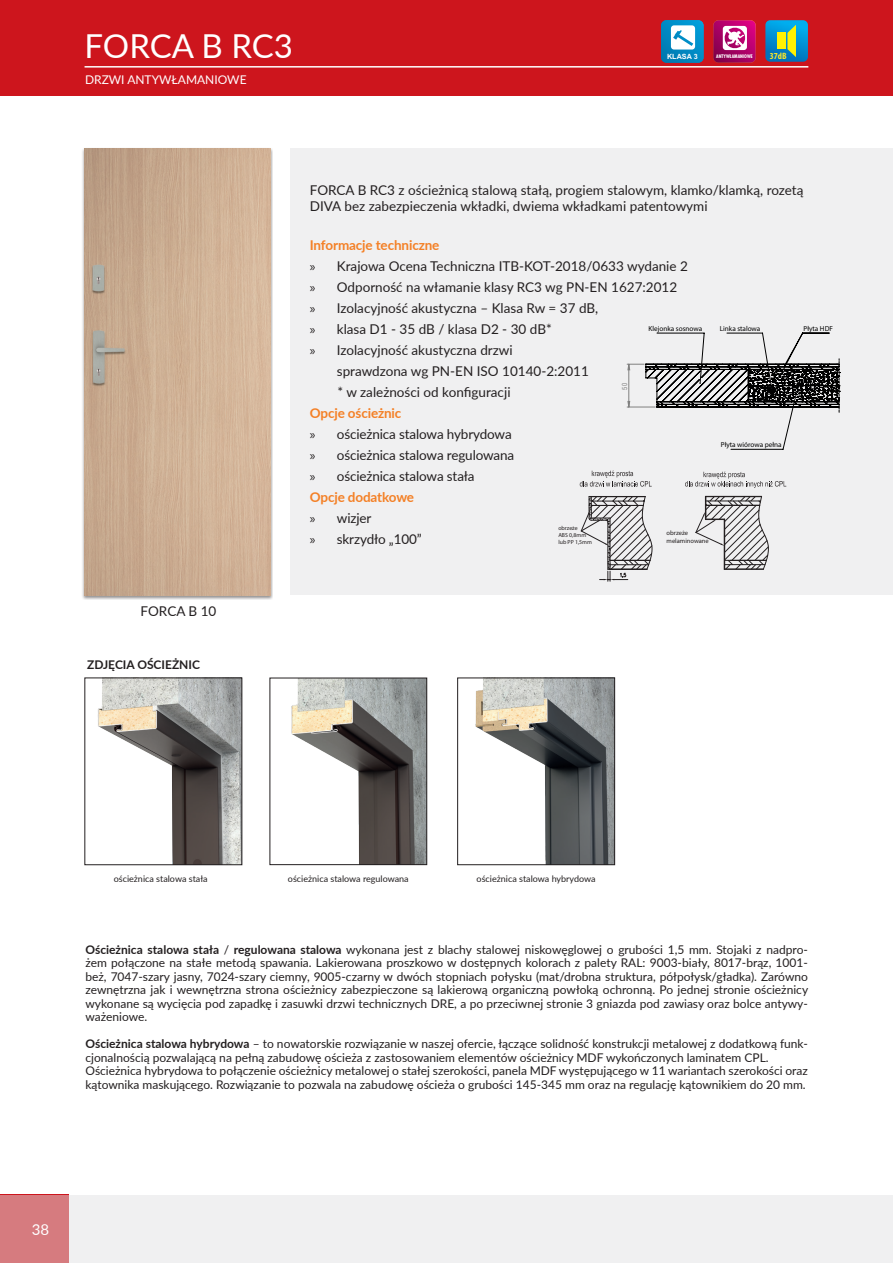
<style>
.page{position:relative;width:893px;height:1263px;background:#fff}
.page>*{position:absolute;margin:0;border:0;box-sizing:border-box;transform-origin:0 0}
.Tytuł_1_P{font:33px "Lato";letter-spacing:-.005em;color:#fff}
.page_number{font:15px "Lato";color:#fff}
.t1{font:13.5px/16.2px "Lato";color:#231f20}
.t2{font:700 13.5px "Lato";letter-spacing:-.01em;color:#f48026}
.t3{font:12px/13.5px "Lato";color:#231f20}
.Tytuł_2_P{font:12px "Lato";color:#fff}
.t4{font:700 12px "Lato";color:#231f20}
.t5{font:700 condensed 9.15px "Myriad Pro";color:#f8e729}
.podpis_rys__piktogra{font:9px "Lato";color:#231f20}
.t6{font:7.2px "Myriad Pro";color:#000}
.t7{font:700 7.2px "Arial";color:#fff}
.t8{font:7.05px "Arial Narrow";color:#808080}
.t9{font:6.45px/7.8px "Myriad Pro";color:#231f20}
.t10{font:5.85px/7.1px "Myriad Pro";color:#231f20}
.t11{font:700 condensed 4.8px "Futura LT";color:#fff}
.s1{font-family:"Myriad Pro"}
.s2{font-weight:700}
</style>
<div class="page">
<div style="left:0;top:0;width:893px;height:96px;background:#cd151d"></div>
<svg style="left:0;top:1195px;width:893px;height:68px;fill:#f0f0f1"></svg>
<div style="left:291px;top:149px;width:602px;height:446px;background:#f0f0f1"></div>
<hr style="left:85px;top:66px;width:723px;height:2px;background:#fff">
<div style="left:81px;top:147px;width:192px;height:453px;background:#231f20;opacity:.5"></div>
<img style="left:85px;top:149px;width:185px;height:446px">
<svg style="left:627px;top:333px;width:213px;height:117px"></svg>
<svg style="left:695px;top:496px;width:74px;height:74px"></svg>
<hr style="left:724px;top:569px;width:39px;height:1px;background:#231f20">
<hr style="left:730px;top:560px;width:36px;height:1px;background:#231f20">
<svg style="left:685px;top:472px;width:101px;height:16px"></svg>
<svg style="left:580px;top:471px;width:72px;height:16px"></svg>
<svg style="left:581px;top:496px;width:71px;height:85px"></svg>
<img style="left:98px;top:680px;width:142px;height:183px">
<div style="left:85px;top:678px;width:157px;height:187px;border:1px solid #231f20"></div>
<img style="left:291px;top:680px;width:134px;height:183px">
<div style="left:270px;top:678px;width:157px;height:187px;border:1px solid #231f20"></div>
<img style="left:475px;top:680px;width:138px;height:183px">
<div style="left:457px;top:678px;width:158px;height:187px;border:1px solid #231f20"></div>
<svg style="left:713px;top:20px;width:43px;height:43px;background:#bf3883"></svg>
<svg style="left:661px;top:20px;width:43px;height:43px;background:#48a6cf"></svg>
<img style="left:765px;top:20px;width:43px;height:42px">
<svg style="left:787px;top:25px;width:9px;height:32px"></svg>
<div style="left:777px;top:33px;width:9px;height:16px;background:#fff101"></div>
<p class="Tytuł_1_P" style="left:85px;top:22px;width:210px">FORCA B RC3</p>
<p class="Tytuł_2_P" style="left:85px;top:71px;width:163px">DRZWI ANTYWŁAMANIOWE</p>
<p class="t7" style="left:667px;top:51px;width:32px">KLASA 3</p>
<p class="t11" style="left:716px;top:54px;width:38px">ANTYWŁAMANIOWE</p>
<p class="t5" style="left:770px;top:50px;width:18px">37dB</p>
<p class="t1" style="left:141px;top:602px;width:77px">FORCA B 10</p>
<p class="t4" style="left:87px;top:656px;width:114px">ZDJĘCIA OŚCIEŻNIC</p>
<p class="t1" style="left:310px;top:181px;width:495px">FORCA B RC3 z ościeżnicą stalową stałą, progiem stalowym, klamko/klamką, rozetą<br>DIVA bez zabezpieczenia wkładki, dwiema wkładkami patentowymi</p>
<p class="t2" style="left:310px;top:235px;width:131px">Informacje techniczne</p>
<p class="t1" style="left:310px;top:258px;width:380px"><span class="s1">»</span> Krajowa Ocena Techniczna ITB-KOT-2018/0633 wydanie 2</p>
<p class="t1" style="left:310px;top:279px;width:369px"><span class="s1">»</span> Odporność na włamanie klasy RC3 wg PN-EN 1627:2012</p>
<p class="t1" style="left:310px;top:300px;width:290px"><span class="s1">»</span> Izolacyjność akustyczna – Klasa Rw = 37 dB,</p>
<p class="t1" style="left:310px;top:321px;width:243px"><span class="s1">»</span> klasa D1 - 35 dB / klasa D2 - 30 dB*</p>
<p class="t1" style="left:337px;top:339px;width:253px;line-height:21px;text-indent:-27px"><span class="s1">»</span> Izolacyjność akustyczna drzwi<br>sprawdzona wg PN-EN ISO 10140-2:2011</p>
<p class="t1" style="left:337px;top:384px;width:175px">* w zależności od konfiguracji</p>
<p class="t2" style="left:310px;top:403px;width:93px">Opcje ościeżnic</p>
<p class="t1" style="left:310px;top:426px;width:203px"><span class="s1">»</span> ościeżnica stalowa hybrydowa</p>
<p class="t1" style="left:310px;top:447px;width:206px"><span class="s1">»</span> ościeżnica stalowa regulowana</p>
<p class="t1" style="left:310px;top:468px;width:166px"><span class="s1">»</span> ościeżnica stalowa stała</p>
<p class="t2" style="left:310px;top:487px;width:106px">Opcje dodatkowe</p>
<p class="t1" style="left:310px;top:510px;width:63px"><span class="s1">»</span> wizjer</p>
<p class="t1" style="left:310px;top:531px;width:113px"><span class="s1">»</span> skrzydło „100”</p>
<p class="t6" style="left:648px;top:324px;width:55px">Klejonka sosnowa</p>
<p class="t6" style="left:720px;top:324px;width:42px">Linka stalowa</p>
<p class="t6" style="left:804px;top:324px;width:31px">Płyta HDF</p>
<p class="t8" style="left:620px;top:389px;width:8px;rotate:-90deg">50</p>
<p class="t6" style="left:721px;top:441px;width:62px">Płyta wiórowa pełna</p>
<p class="t10" style="left:558px;top:524px;width:35px">obrzeże<br>ABS 0,8mm lub PP 1,5mm</p>
<p class="t9" style="left:667px;top:529px;width:44px">obrzeże melaminowane</p>
<p class="podpis_rys__piktogra" style="left:114px;top:872px;width:95px">ościeżnica stalowa stała</p>
<p class="podpis_rys__piktogra" style="left:288px;top:872px;width:122px">ościeżnica stalowa regulowana</p>
<p class="podpis_rys__piktogra" style="left:477px;top:872px;width:121px">ościeżnica stalowa hybrydowa</p>
<p class="t3" style="left:86px;top:942px;width:724px;text-align:justify"><span class="s2">Ościeżnica stalowa stała</span> / <span class="s2">regulowana stalowa</span> wykonana jest z blachy stalowej niskowęglowej o grubości 1,5 mm. Stojaki z nadpro&shy;żem połączone na stałe metodą spawania. Lakierowana proszkowo w dostępnych kolorach z palety RAL: 9003-biały, 8017-brąz, 1001- beż, 7047-szary jasny, 7024-szary ciemny, 9005-czarny w dwóch stopniach połysku (mat/drobna struktura, półpołysk/gładka). Zarówno zewnętrzna jak i wewnętrzna strona ościeżnicy zabezpieczone są lakierową organiczną powłoką ochronną. Po jednej stronie ościeżnicy wykonane są wycięcia pod zapadkę i zasuwki drzwi technicznych DRE, a po przeciwnej stronie 3 gniazda pod zawiasy oraz bolce antywy&shy;ważeniowe.</p>
<p class="t3" style="left:86px;top:1036px;width:724px"><span class="s2">Ościeżnica stalowa hybrydowa</span> – to nowatorskie rozwiązanie w naszej ofercie, łączące solidność konstrukcji metalowej z dodatkową funk&shy;cjonalnością pozwalającą na pełną zabudowę ościeża z zastosowaniem elementów ościeżnicy MDF wykończonych laminatem CPL.</p>
<p class="t3" style="left:86px;top:1063px;width:724px">Ościeżnica hybrydowa to połączenie ościeżnicy metalowej o stałej szerokości, panela MDF występującego w 11 wariantach szerokości oraz kątownika maskującego. Rozwiązanie to pozwala na zabudowę ościeża o grubości 145-345 mm oraz na regulację kątownikiem do 20 mm.</p>
<p class="page_number" style="left:32px;top:1219px;width:19px">38</p>
</div>
